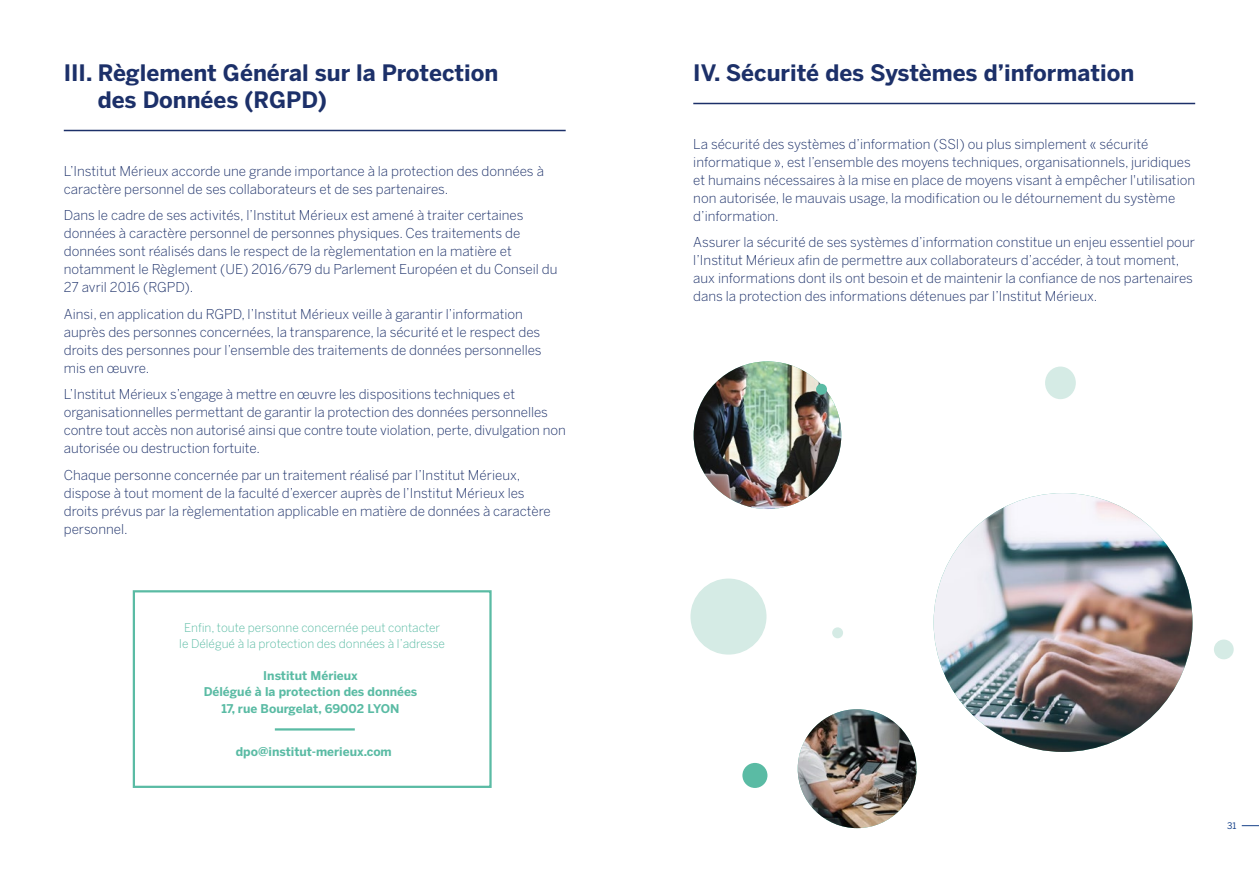
<style>
.page{position:relative;width:1259px;height:893px;background:#fff}
.page>*{position:absolute;margin:0;border:0;box-sizing:border-box;transform-origin:0 0}
.t1{font:700 22.5px/27px "Benton Sans";color:#1c3069}
.t2{font:300 13.5px/18px "Benton Sans";color:#1c3069}
.t3{font:700 12px/16.5px "Benton Sans";color:#5abba4;text-align:center}
.t4{font:300 12px/16.5px "Benton Sans";color:#5abba4;text-align:center}
.t5{font:9px "Benton Sans";color:#17428a}
</style>
<div class="page">
<div style="left:133px;top:590px;width:358px;height:198px;border:2px solid #5abba4"></div>
<hr style="left:275px;top:728px;width:80px;height:2px;background:#5abba4">
<hr style="left:64px;top:130px;width:502px;height:1px;background:#1c3069">
<hr style="left:693px;top:103px;width:502px;height:1px;background:#1c3069">
<img style="left:933px;top:493px;width:259px;height:259px;border-radius:129px">
<img style="left:693px;top:361px;width:148px;height:148px;border-radius:74px">
<img style="left:797px;top:709px;width:119px;height:119px;border-radius:59px">
<div style="left:1214px;top:639px;width:19px;height:20px;background:#d5ebe5;border-radius:50%"></div>
<div style="left:742px;top:763px;width:25px;height:25px;background:#5abba4;border-radius:50%"></div>
<div style="left:832px;top:627px;width:11px;height:11px;background:#d5ebe5;border-radius:50%"></div>
<div style="left:1045px;top:367px;width:30px;height:32px;background:#d5ebe5;border-radius:50%"></div>
<div style="left:690px;top:579px;width:76px;height:76px;background:#d5ebe5;border-radius:50%"></div>
<div style="left:816px;top:384px;width:11px;height:11px;background:#5abba4;border-radius:50%"></div>
<svg style="left:1241px;top:825px;width:18px;height:1px"></svg>
<p class="t1" style="left:98px;top:60px;width:402px;text-indent:-34px">III. Règlement Général sur la Protection des Données (RGPD)</p>
<p class="t2" style="left:64px;top:162px;width:482px">L’Institut Mérieux accorde une grande importance à la protection des données à caractère personnel de ses collaborateurs et de ses partenaires.</p>
<p class="t2" style="left:64px;top:206px;width:495px">Dans le cadre de ses activités, l’Institut Mérieux est amené à traiter certaines données à caractère personnel de personnes physiques. Ces traitements de données sont réalisés dans le respect de la règlementation en la matière et notamment le Règlement (UE) 2016/679 du Parlement Européen et du Conseil du 27 avril 2016 (RGPD).</p>
<p class="t2" style="left:64px;top:305px;width:479px">Ainsi, en application du RGPD, l’Institut Mérieux veille à garantir l’information auprès des personnes concernées, la transparence, la sécurité et le respect des droits des personnes pour l’ensemble des traitements de données personnelles mis en œuvre.</p>
<p class="t2" style="left:64px;top:385px;width:503px">L’Institut Mérieux s’engage à mettre en œuvre les dispositions techniques et organisationnelles permettant de garantir la protection des données personnelles contre tout accès non autorisé ainsi que contre toute violation, perte, divulgation non autorisée ou destruction fortuite.</p>
<p class="t2" style="left:64px;top:466px;width:488px">Chaque personne concernée par un traitement réalisé par l’Institut Mérieux, dispose à tout moment de la faculté d’exercer auprès de l’Institut Mérieux les droits prévus par la règlementation applicable en matière de données à caractère personnel.</p>
<p class="t4" style="left:179px;top:619px;width:267px">Enfin, toute personne concernée peut contacter le Délégué à la protection des données à l’adresse</p>
<p class="t3" style="left:204px;top:667px;width:215px">Institut Mérieux<br>Délégué à la protection des données<br>17, rue Bourgelat, 69002 LYON</p>
<p class="t3" style="left:236px;top:743px;width:158px">dpo@institut-merieux.com</p>
<p class="t1" style="left:693px;top:60px;width:442px">IV. Sécurité des Systèmes d’information</p>
<p class="t2" style="left:693px;top:135px;width:503px">La sécurité des systèmes d’information (SSI) ou plus simplement « sécurité informatique », est l’ensemble des moyens techniques, organisationnels, juridiques et humains nécessaires à la mise en place de moyens visant à empêcher l'utilisation non autorisée, le mauvais usage, la modification ou le détournement du système d’information.</p>
<p class="t2" style="left:693px;top:233px;width:503px">Assurer la sécurité de ses systèmes d’information constitue un enjeu essentiel pour l’Institut Mérieux afin de permettre aux collaborateurs d’accéder, à tout moment, aux informations dont ils ont besoin et de maintenir la confiance de nos partenaires dans la protection des informations détenues par l’Institut Mérieux.</p>
<p class="t5" style="left:1227px;top:820px;width:11px">31</p>
</div>
